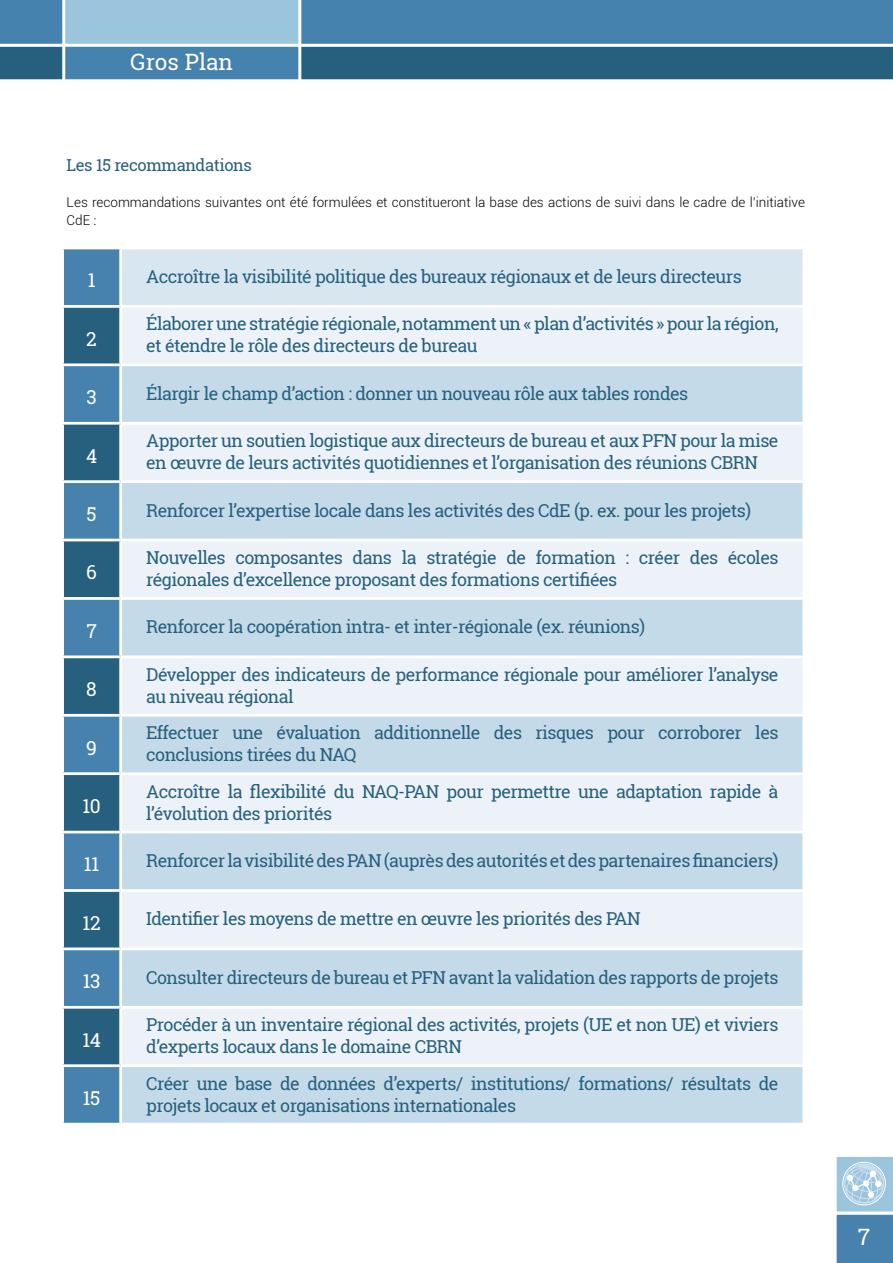
<style>
.page{position:relative;width:893px;height:1263px;background:#fff}
.page>*{position:absolute;margin:0;border:0;box-sizing:border-box;transform-origin:0 0}
.t1{font:22.5px "Roboto Slab";color:#fff}
.t2{font:19.2px "Roboto Slab";letter-spacing:-.025em;color:#fff}
.t3{font:17.85px/21.9px "Roboto Slab";letter-spacing:-.03em;color:#26607e}
.t4{font:16.5px "Roboto Slab";letter-spacing:-.025em;color:#26607e}
.t5{font:300 13.5px/18px "Roboto";color:#000}
</style>
<div class="page">
<div style="left:0;top:47px;width:893px;height:34px;background:#26607e"></div>
<div style="left:64px;top:47px;width:236px;height:32px;background:#4682ae"></div>
<div style="left:0;top:0;width:893px;height:47px;background:#4682ae"></div>
<div style="left:64px;top:0;width:236px;height:44px;background:#9bc4dd"></div>
<svg style="left:836px;top:1157px;width:57px;height:106px;background:#83aecc"></svg>
<hr style="left:0;top:47px;width:1px;height:34px;background:#4682ae">
<hr style="left:0;top:0;width:1px;height:47px;background:#9bc4dd">
<hr style="left:0;top:79px;width:893px;height:3px;background:#fff">
<hr style="left:0;top:44px;width:893px;height:3px;background:#fff">
<hr style="left:298px;top:0;width:3px;height:82px;background:#fff">
<hr style="left:62px;top:0;width:3px;height:82px;background:#fff">
<div style="left:64px;top:249px;width:55px;height:874px;background:#4782af"></div>
<div style="left:121px;top:248px;width:683px;height:58px;background:#d8e6f0"></div>
<svg style="left:64px;top:308px;width:55px;height:756px;background:#357095"></svg>
<div style="left:122px;top:308px;width:680px;height:55px;background:#ecf2f7"></div>
<svg style="left:122px;top:366px;width:680px;height:757px;background:#d6e5ef"></svg>
<hr style="left:121px;top:247px;width:684px;height:2px;background:#fff">
<hr style="left:119px;top:249px;width:3px;height:56px;background:#fff">
<hr style="left:802px;top:249px;width:3px;height:56px;background:#fff">
<hr style="left:61px;top:305px;width:60px;height:3px;background:#fff">
<hr style="left:121px;top:305px;width:684px;height:3px;background:#fff">
<hr style="left:61px;top:363px;width:60px;height:3px;background:#fff">
<hr style="left:61px;top:422px;width:60px;height:3px;background:#fff">
<hr style="left:61px;top:480px;width:60px;height:3px;background:#fff">
<hr style="left:61px;top:539px;width:60px;height:2px;background:#fff">
<hr style="left:61px;top:597px;width:60px;height:3px;background:#fff">
<hr style="left:61px;top:655px;width:60px;height:3px;background:#fff">
<hr style="left:61px;top:714px;width:60px;height:3px;background:#fff">
<hr style="left:61px;top:772px;width:60px;height:3px;background:#fff">
<hr style="left:61px;top:831px;width:60px;height:2px;background:#fff">
<hr style="left:61px;top:889px;width:60px;height:3px;background:#fff">
<hr style="left:61px;top:947px;width:60px;height:3px;background:#fff">
<hr style="left:61px;top:1006px;width:60px;height:3px;background:#fff">
<hr style="left:61px;top:1064px;width:60px;height:3px;background:#fff">
<hr style="left:121px;top:422px;width:684px;height:3px;background:#fff">
<hr style="left:121px;top:480px;width:684px;height:3px;background:#fff">
<hr style="left:121px;top:539px;width:684px;height:2px;background:#fff">
<hr style="left:121px;top:597px;width:684px;height:3px;background:#fff">
<hr style="left:121px;top:655px;width:684px;height:3px;background:#fff">
<hr style="left:121px;top:714px;width:684px;height:3px;background:#fff">
<hr style="left:121px;top:772px;width:684px;height:3px;background:#fff">
<hr style="left:121px;top:831px;width:684px;height:2px;background:#fff">
<hr style="left:121px;top:889px;width:684px;height:3px;background:#fff">
<hr style="left:121px;top:947px;width:684px;height:3px;background:#fff">
<hr style="left:121px;top:1006px;width:684px;height:3px;background:#fff">
<hr style="left:121px;top:1064px;width:684px;height:3px;background:#fff">
<p class="t1" style="left:131px;top:47px;width:104px">Gros Plan</p>
<p class="t4" style="left:67px;top:153px;width:187px">Les 15 recommandations</p>
<p class="t5" style="left:67px;top:192px;width:740px">Les recommandations suivantes ont été formulées et constitueront la base des actions de suivi dans le cadre de l’initiative<br>CdE :</p>
<p class="t2" style="left:88px;top:267px;width:9px">1</p>
<p class="t3" style="left:146px;top:265px;width:597px">Accroître la visibilité politique des bureaux régionaux et de leurs directeurs</p>
<p class="t2" style="left:86px;top:326px;width:12px">2</p>
<p class="t3" style="left:146px;top:313px;width:634px">Élaborer une stratégie régionale, notamment un « plan d’activités » pour la région, et étendre le rôle des directeurs de bureau</p>
<p class="t2" style="left:86px;top:384px;width:12px">3</p>
<p class="t3" style="left:146px;top:382px;width:544px">Élargir le champ d’action : donner un nouveau rôle aux tables rondes</p>
<p class="t2" style="left:86px;top:442px;width:13px">4</p>
<p class="t3" style="left:146px;top:430px;width:634px">Apporter un soutien logistique aux directeurs de bureau et aux PFN pour la mise en œuvre de leurs activités quotidiennes et l’organisation des réunions CBRN</p>
<p class="t2" style="left:87px;top:501px;width:12px">5</p>
<p class="t3" style="left:146px;top:499px;width:606px">Renforcer l’expertise locale dans les activités des CdE (p. ex. pour les projets)</p>
<p class="t2" style="left:86px;top:559px;width:12px">6</p>
<p class="t3" style="left:146px;top:546px;width:634px">Nouvelles composantes dans la stratégie de formation : créer des écoles régionales d’excellence proposant des formations certifiées</p>
<p class="t2" style="left:86px;top:618px;width:12px">7</p>
<p class="t3" style="left:146px;top:616px;width:500px">Renforcer la coopération intra- et inter-régionale (ex. réunions)</p>
<p class="t2" style="left:86px;top:676px;width:12px">8</p>
<p class="t2" style="left:86px;top:734px;width:12px">9</p>
<p class="t2" style="left:82px;top:793px;width:20px">10</p>
<p class="t3" style="left:146px;top:663px;width:634px">Développer des indicateurs de performance régionale pour améliorer l’analyse au niveau régional</p>
<p class="t3" style="left:146px;top:722px;width:634px">Effectuer une évaluation additionnelle des risques pour corroborer les conclusions tirées du NAQ</p>
<p class="t3" style="left:146px;top:780px;width:634px">Accroître la flexibilité du NAQ-PAN pour permettre une adaptation rapide à l’évolution des priorités</p>
<p class="t2" style="left:84px;top:851px;width:17px">11</p>
<p class="t3" style="left:146px;top:849px;width:634px">Renforcer la visibilité des PAN (auprès des autorités et des partenaires financiers)</p>
<p class="t2" style="left:83px;top:910px;width:20px">12</p>
<p class="t3" style="left:146px;top:908px;width:496px">Identifier les moyens de mettre en œuvre les priorités des PAN</p>
<p class="t2" style="left:83px;top:968px;width:19px">13</p>
<p class="t3" style="left:146px;top:966px;width:634px">Consulter directeurs de bureau et PFN avant la validation des rapports de projets</p>
<p class="t2" style="left:82px;top:1026px;width:20px">14</p>
<p class="t2" style="left:83px;top:1085px;width:19px">15</p>
<p class="t3" style="left:146px;top:1014px;width:634px">Procéder à un inventaire régional des activités, projets (UE et non UE) et viviers d’experts locaux dans le domaine CBRN</p>
<p class="t3" style="left:146px;top:1072px;width:634px">Créer une base de données d’experts/ institutions/ formations/ résultats de projets locaux et organisations internationales</p>
<p class="t1" style="left:858px;top:1221px;width:14px">7</p>
</div>
